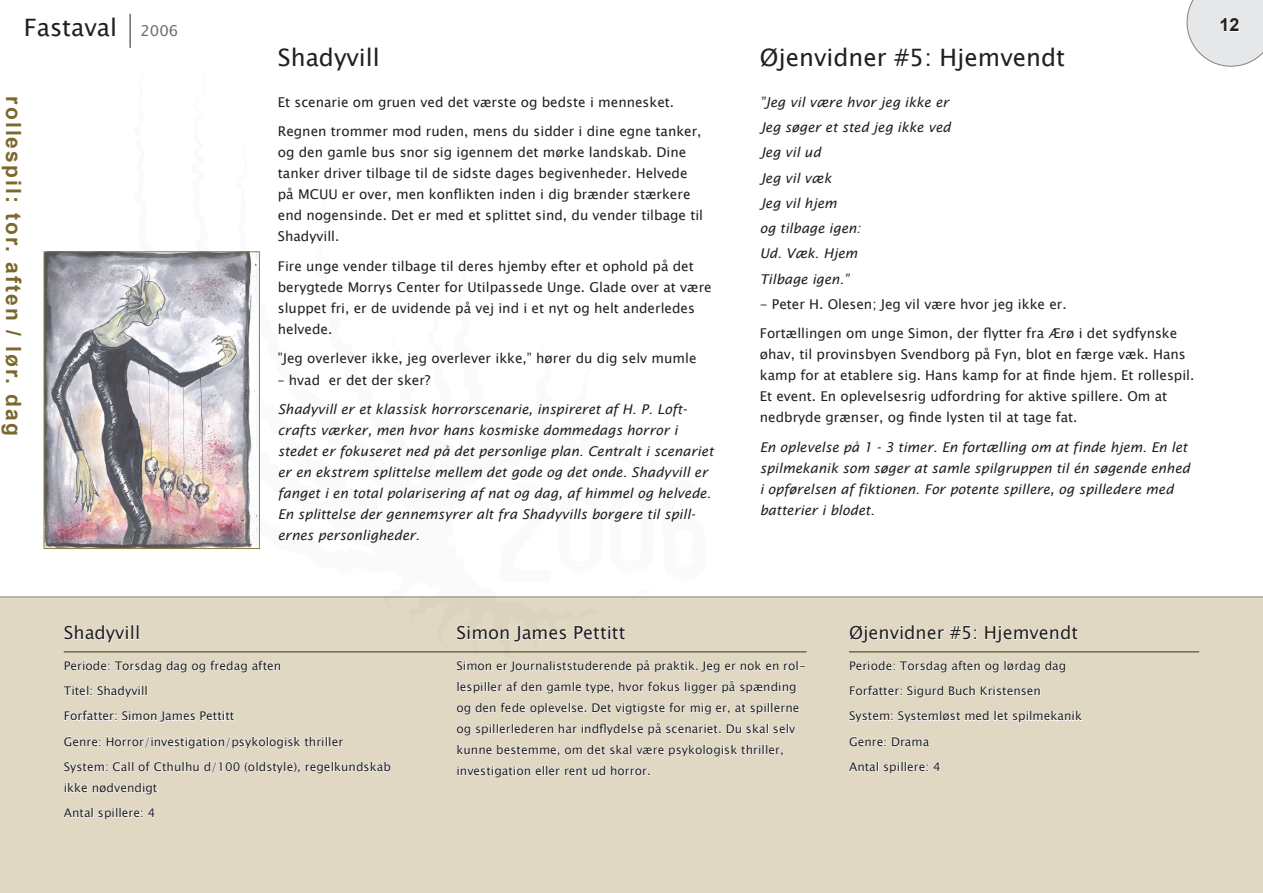
<style>
.page{position:relative;width:1263px;height:893px;background:#fff}
.page>*{position:absolute;margin:0;border:0;box-sizing:border-box;transform-origin:0 0}
.t1{font:24px "Lucida Sans Unicode";color:#231f20}
.t2{font:700 21px "Arial";letter-spacing:.1em;color:#7c682d}
.t3{font:18px "Lucida Sans Unicode";color:#231f20}
.t4{font:700 18px "Arial";color:#231f20}
.t5{font:13.5px/21px "Lucida Sans Unicode";color:#231f20}
.t6{font:italic 13.5px/21px "Lucida Sans";color:#231f20}
.t7{font:12px/25.2px "Lucida Sans Unicode";color:#231f20}
.s1{font-size:15px;color:#6c6d70}
</style>
<div class="page">
<div style="left:0;top:597px;width:1263px;height:296px;background:#e0d8c2"></div>
<img style="left:0;top:13px;width:826px;height:779px">
<hr style="left:130px;top:14px;width:1px;height:34px;background:#231f20">
<svg style="left:141px;top:24px;width:37px;height:13px"></svg>
<svg style="left:1187px;top:0;width:76px;height:67px"></svg>
<svg style="left:64px;top:625px;width:64px;height:19px"></svg>
<div style="left:131px;top:625px;width:3px;height:15px;border:1px solid #fff"></div>
<div style="left:136px;top:625px;width:3px;height:15px;border:1px solid #fff"></div>
<svg style="left:456px;top:659px;width:349px;height:14px"></svg>
<svg style="left:457px;top:680px;width:339px;height:14px"></svg>
<svg style="left:456px;top:702px;width:344px;height:13px"></svg>
<svg style="left:456px;top:722px;width:340px;height:14px"></svg>
<svg style="left:457px;top:744px;width:326px;height:13px"></svg>
<svg style="left:457px;top:765px;width:193px;height:13px"></svg>
<svg style="left:457px;top:625px;width:110px;height:17px"></svg>
<svg style="left:574px;top:625px;width:52px;height:15px"></svg>
<svg style="left:64px;top:660px;width:217px;height:13px"></svg>
<svg style="left:63px;top:685px;width:84px;height:13px"></svg>
<svg style="left:64px;top:710px;width:171px;height:13px"></svg>
<svg style="left:64px;top:736px;width:280px;height:13px"></svg>
<svg style="left:64px;top:760px;width:327px;height:14px"></svg>
<svg style="left:65px;top:782px;width:93px;height:13px"></svg>
<svg style="left:63px;top:807px;width:92px;height:13px"></svg>
<hr style="left:64px;top:652px;width:742px;height:1px;background:#402f00">
<svg style="left:849px;top:660px;width:217px;height:13px"></svg>
<svg style="left:849px;top:685px;width:192px;height:13px"></svg>
<svg style="left:849px;top:710px;width:234px;height:14px"></svg>
<svg style="left:849px;top:736px;width:81px;height:11px"></svg>
<svg style="left:848px;top:761px;width:93px;height:13px"></svg>
<svg style="left:848px;top:625px;width:129px;height:19px"></svg>
<svg style="left:985px;top:625px;width:93px;height:19px"></svg>
<hr style="left:849px;top:652px;width:350px;height:1px;background:#402f00">
<img style="left:46px;top:254px;width:212px;height:293px">
<div style="left:44px;top:252px;width:216px;height:297px;border:1px solid #8d7a45"></div>
<h1 class="t1" style="left:24px;top:8px;width:156px">Fastaval <span class="s1">2006</span></h1>
<h3 class="t4" style="left:1219px;top:13px;width:20px">12</h3>
<h1 class="t1" style="left:278px;top:38px;width:103px">Shadyvill</h1>
<h1 class="t1" style="left:760px;top:38px;width:307px">Øjenvidner #5: Hjemvendt</h1>
<h2 class="t2" style="left:27px;top:96px;width:341px;rotate:90deg">rollespil: tor. aften / lør. dag</h2>
<p class="t6" style="left:760px;top:89px;width:192px;line-height:25.2px">”Jeg vil være hvor jeg ikke er<br>Jeg søger et sted jeg ikke ved<br>Jeg vil ud<br>Jeg vil væk<br>Jeg vil hjem<br>og tilbage igen:<br>Ud. Væk. Hjem<br>Tilbage igen.”</p>
<p class="t5" style="left:278px;top:87px;width:425px;line-height:29.5px">Et scenarie om gruen ved det værste og bedste i mennesket.<br>Regnen trommer mod ruden, mens du sidder i dine egne tanker,</p>
<p class="t5" style="left:278px;top:142px;width:427px">og den gamle bus snor sig igennem det mørke landskab. Dine tanker driver tilbage til de sidste dages begivenheder. Helvede på MCUU er over, men konflikten inden i dig brænder stærkere end nogensinde. Det er med et splittet sind, du vender tilbage til Shadyvill.</p>
<p class="t5" style="left:278px;top:256px;width:435px">Fire unge vender tilbage til deres hjemby efter et ophold på det berygtede Morrys Center for Utilpassede Unge. Glade over at være sluppet fri, er de uvidende på vej ind i et nyt og helt anderledes helvede.</p>
<p class="t5" style="left:278px;top:348px;width:420px">”Jeg overlever ikke, jeg overlever ikke,” hører du dig selv mumle</p>
<p class="t5" style="left:278px;top:369px;width:154px">– hvad er det der sker?</p>
<p class="t6" style="left:278px;top:399px;width:437px">Shadyvill er et klassisk horrorscenarie, inspireret af H. P. Loft&shy;crafts værker, men hvor hans kosmiske dommedags horror i stedet er fokuseret ned på det personlige plan. Centralt i scenariet er en ekstrem splittelse mellem det gode og det onde. Shadyvill er fanget i en total polarisering af nat og dag, af himmel og helvede.<br>En splittelse der gennemsyrer alt fra Shadyvills borgere til spill&shy;ernes personligheder.</p>
<p class="t5" style="left:760px;top:289px;width:419px;line-height:29.5px">- Peter H. Olesen; Jeg vil være hvor jeg ikke er.<br>Fortællingen om unge Simon, der flytter fra Ærø i det sydfynske</p>
<p class="t5" style="left:760px;top:344px;width:436px">øhav, til provinsbyen Svendborg på Fyn, blot en færge væk. Hans kamp for at etablere sig. Hans kamp for at finde hjem. Et rollespil.<br>Et event. En oplevelsesrig udfordring for aktive spillere. Om at nedbryde grænser, og finde lysten til at tage fat.</p>
<p class="t6" style="left:760px;top:436px;width:432px">En oplevelse på 1 - 3 timer. En fortælling om at finde hjem. En let spilmekanik som søger at samle spilgruppen til én søgende enhed i opførelsen af fiktionen. For potente spillere, og spilledere med batterier i blodet.</p>
<h3 class="t3" style="left:64px;top:619px;width:78px">Shadyvill</h3>
<p class="t7" style="left:64px;top:653px;width:329px">Periode: Torsdag dag og fredag aften<br>Titel: Shadyvill<br>Forfatter: Simon James Pettitt<br>Genre: Horror/investigation/psykologisk thriller System: Call of Cthulhu d/100 (oldstyle), regelkundskab</p>
<p class="t7" style="left:64px;top:775px;width:95px">ikke nødvendigt<br>Antal spillere: 4</p>
<h3 class="t3" style="left:456px;top:619px;width:170px">Simon James Pettitt</h3>
<p class="t7" style="left:456px;top:655px;width:351px;line-height:21px">Simon er Journaliststuderende på praktik. Jeg er nok en rol&shy;lespiller af den gamle type, hvor fokus ligger på spænding og den fede oplevelse. Det vigtigste for mig er, at spillerne og spillerlederen har indflydelse på scenariet. Du skal selv kunne bestemme, om det skal være psykologisk thriller, investigation eller rent ud horror.</p>
<h3 class="t3" style="left:849px;top:619px;width:231px">Øjenvidner #5: Hjemvendt</h3>
<p class="t7" style="left:849px;top:653px;width:235px">Periode: Torsdag aften og lørdag dag<br>Forfatter: Sigurd Buch Kristensen<br>System: Systemløst med let spilmekanik<br>Genre: Drama<br>Antal spillere: 4</p>
</div>
